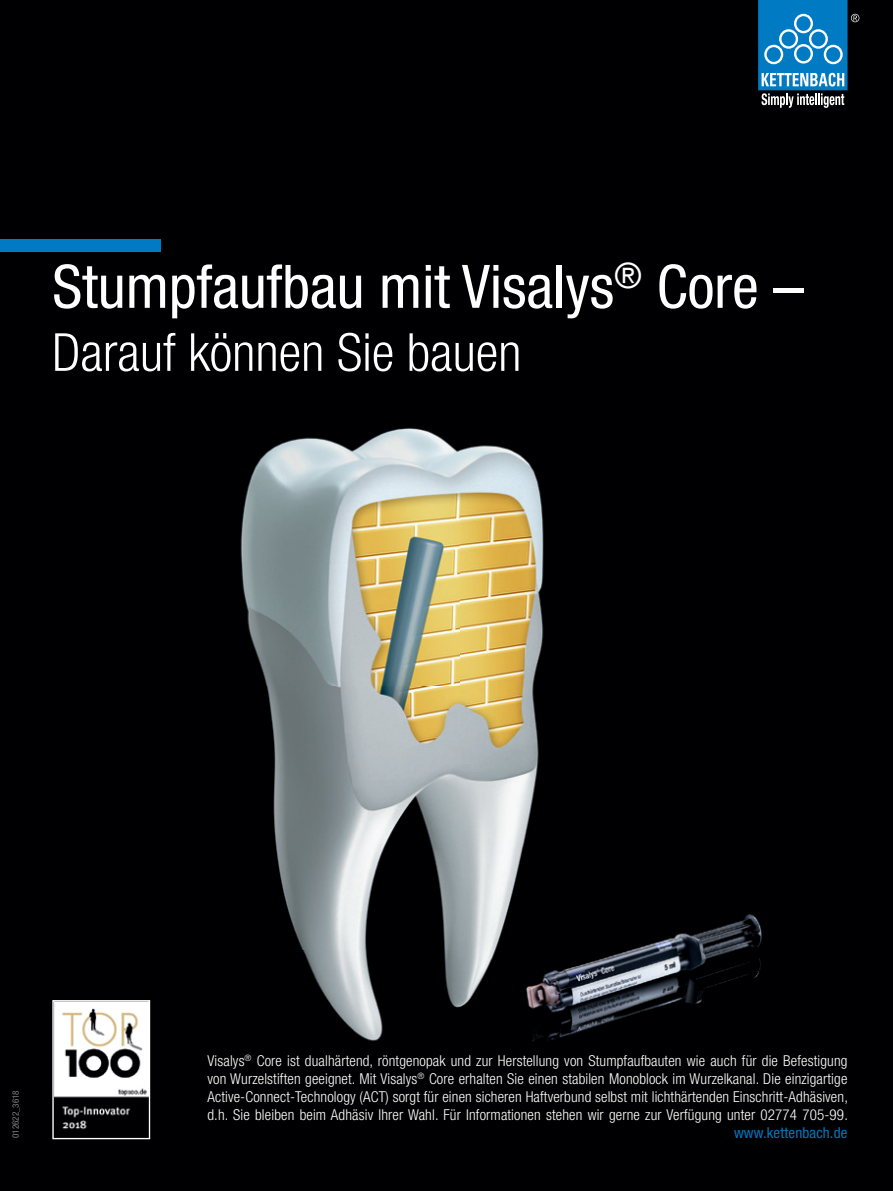
<style>
.page{position:relative;width:893px;height:1191px;background:#000002}
.page>*{position:absolute;margin:0;border:0;box-sizing:border-box;transform-origin:0 0}
.t1{font:condensed 60px "Helvetica Neue LT Com";color:#fff}
.t2{font:300 condensed 52.5px "Helvetica Neue LT Com";color:#fff}
.t3{font:300 condensed 15px/18px "Helvetica Neue LT Com";letter-spacing:.01em;color:#fff;text-align:justify}
.t4{font:condensed 15px "Helvetica Neue LT Com";letter-spacing:.01em;color:#0079c0}
.t5{font:condensed 9px "Helvetica Neue LT Com";color:#808285}
</style>
<div class="page">
<img style="left:240px;top:428px;width:304px;height:613px">
<div style="left:0;top:239px;width:161px;height:13px;background:#007ac2"></div>
<svg style="left:758px;top:0;width:101px;height:108px"></svg>
<img style="left:54px;top:1002px;width:94px;height:128px">
<div style="left:52px;top:1000px;width:98px;height:139px;border:1px solid #fff"></div>
<img style="left:520px;top:911px;width:242px;height:131px">
<h1 class="t1" style="left:52px;top:251px;width:752px">Stumpfaufbau mit Visalys<sup>®</sup> Core –</h1>
<h2 class="t2" style="left:52px;top:322px;width:471px">Darauf können Sie bauen</h2>
<p class="t5" style="left:10px;top:1138px;width:49px;rotate:-90deg">012622_3618</p>
<p class="t3" style="left:207px;top:1051px;width:642px">Visalys<sup>®</sup> Core ist dualhärtend, röntgenopak und zur Herstellung von Stumpfaufbauten wie auch für die Befestigung von Wurzelstiften geeignet. Mit Visalys<sup>®</sup> Core erhalten Sie einen stabilen Monoblock im Wurzelkanal. Die einzigartige Active-Connect-Technology (ACT) sorgt für einen sicheren Haftverbund selbst mit lichthärtenden Einschritt-Adhäsiven, d.h. Sie bleiben beim Adhäsiv Ihrer Wahl. Für Informationen stehen wir gerne zur Verfügung unter 02774 705-99.</p>
<p class="t4" style="left:734px;top:1123px;width:115px">www.kettenbach.de</p>
</div>
